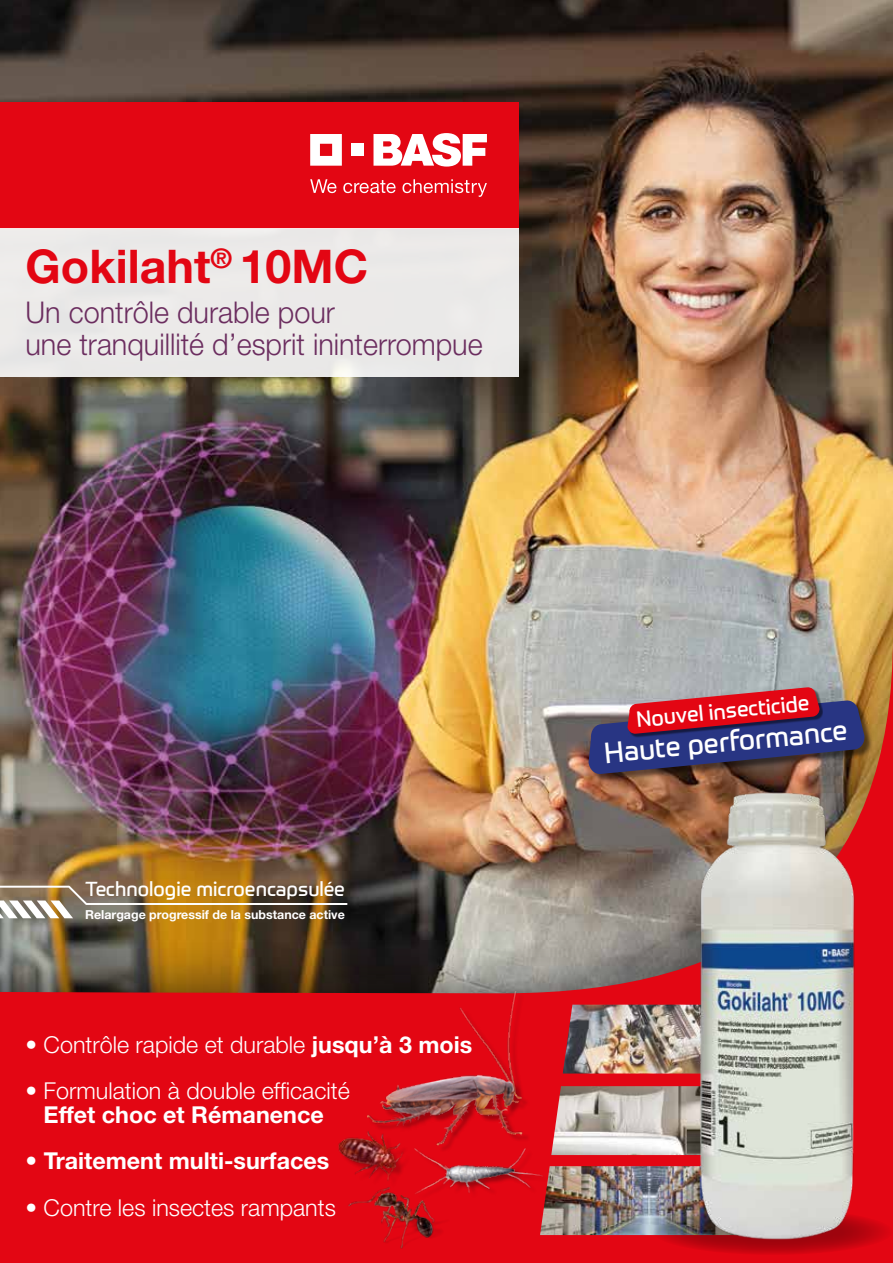
<style>
.page{position:relative;width:893px;height:1263px;background:#fff}
.page>*{position:absolute;margin:0;border:0;box-sizing:border-box;transform-origin:0 0}
.t1{font:700 46.5px "Helvetica Neue";color:#e30613}
.t2{font:300 30px/31.5px "Helvetica Neue";color:#6b2d5f;scale:.96 1}
.t3{font:28.05px "Prometo";color:#fff}
.t4{font:300 23.25px "Helvetica Neue";color:#fff}
.t5{font:700 23.25px "Helvetica Neue";color:#fff}
.t6{font:21.45px "Prometo";color:#fff}
.t7{font:19.8px "Prometo";color:#fff}
.t8{font:700 12.45px "Helvetica Neue";color:#fff}
.s1{font-weight:700}
</style>
<div class="page">
<img style="left:0;top:0;width:893px;height:467px">
<div style="left:0;top:467px;width:893px;height:796px;background:#000;opacity:.5"></div>
<img style="left:0;top:507px;width:893px;height:756px">
<img style="left:563px;top:1005px;width:106px;height:68px">
<img style="left:551px;top:1086px;width:118px;height:69px">
<img style="left:540px;top:1166px;width:129px;height:69px">
<div style="left:0;top:102px;width:519px;height:126px;background:#e30613"></div>
<svg style="left:373px;top:133px;width:114px;height:34px"></svg>
<svg style="left:310px;top:134px;width:32px;height:32px"></svg>
<div style="left:352px;top:144px;width:12px;height:12px;background:#fff"></div>
<svg style="left:310px;top:179px;width:26px;height:14px"></svg>
<svg style="left:343px;top:180px;width:53px;height:13px"></svg>
<svg style="left:402px;top:179px;width:85px;height:18px"></svg>
<div style="left:0;top:228px;width:519px;height:148px;background:#ebe9e8"></div>
<svg style="left:0;top:886px;width:348px;height:32px;background:#94784a"></svg>
<svg style="left:653px;top:1208px;width:240px;height:47px;background:#bb0d18"></svg>
<img style="left:669px;top:776px;width:207px;height:464px">
<img style="left:367px;top:991px;width:171px;height:122px">
<div style="left:417px;top:1150px;width:134px;height:51px;background:#000;opacity:.3"></div>
<img style="left:401px;top:1110px;width:147px;height:87px">
<img style="left:329px;top:1113px;width:84px;height:84px">
<div style="left:590px;top:701px;width:283px;height:82px;background:#000;opacity:.5"></div>
<svg style="left:589px;top:687px;width:276px;height:87px;background:#713f61"></svg>
<img style="left:341px;top:1172px;width:114px;height:76px">
<h1 class="t1" style="left:26px;top:238px;width:344px">Gokilaht<sup>®</sup> 10MC</h1>
<p class="t2" style="left:26px;top:296px;width:478px">Un contrôle durable pour<br>une tranquillité d’esprit ininterrompue</p>
<p class="t7" style="left:85px;top:876px;width:261px">Technologie microencapsulée</p>
<p class="t8" style="left:85px;top:906px;width:261px">Relargage progressif de la substance active</p>
<p class="t4" style="left:26px;top:1030px;width:448px">• Contrôle rapide et durable <span class="s1">jusqu’à 3 mois</span></p>
<p class="t4" style="left:26px;top:1077px;width:326px">• Formulation à double efficacité</p>
<p class="t5" style="left:44px;top:1100px;width:282px">Effet choc et Rémanence</p>
<p class="t5" style="left:26px;top:1146px;width:305px">• Traitement multi-surfaces</p>
<p class="t4" style="left:26px;top:1193px;width:312px">• Contre les insectes rampants</p>
<p class="t6" style="left:635px;top:707px;width:175px;rotate:-6deg">Nouvel insecticide</p>
<p class="t3" style="left:602px;top:737px;width:246px;rotate:-6deg">Haute performance</p>
</div>
